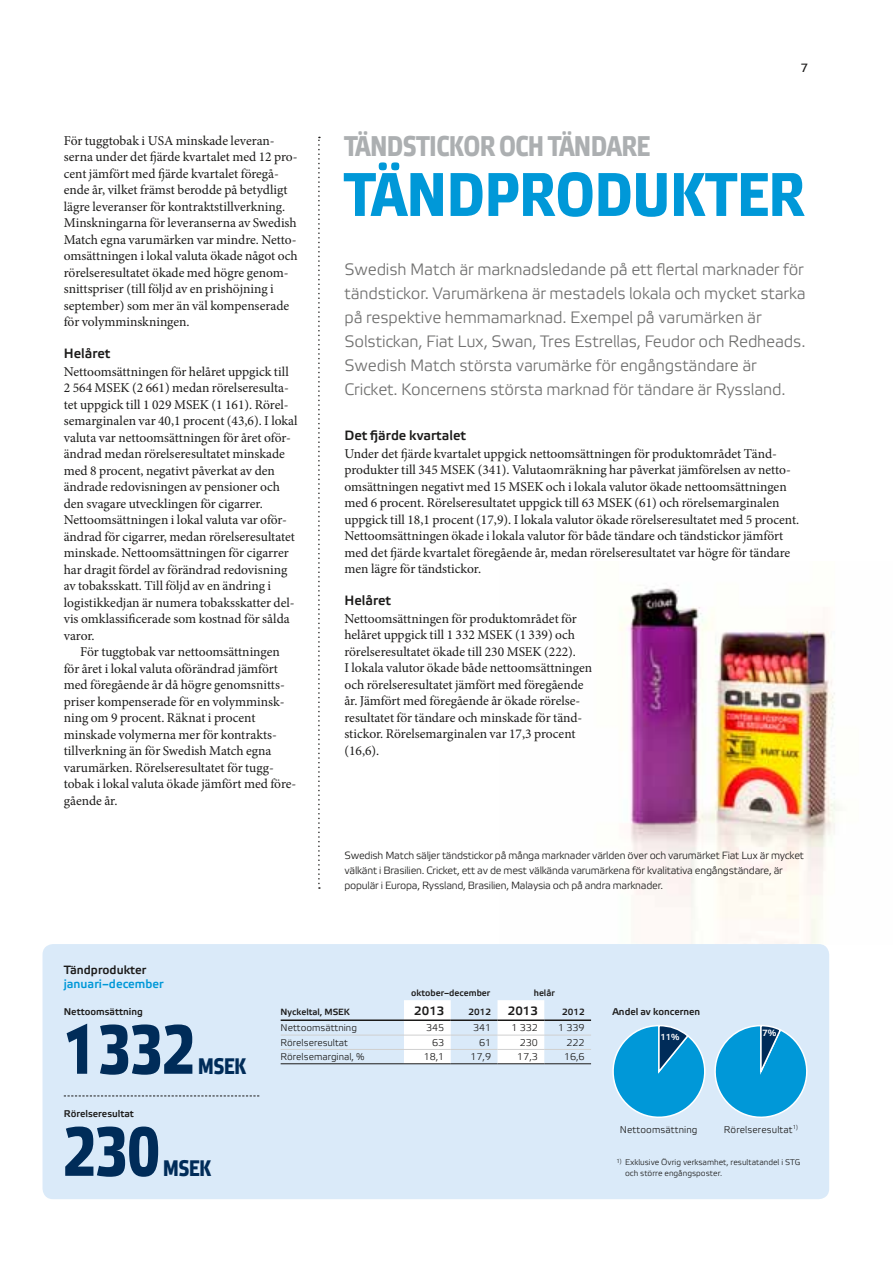
<style>
.page{position:relative;width:893px;height:1263px;background:#fff}
.page>*{position:absolute;margin:0;border:0;box-sizing:border-box;transform-origin:0 0}
.t1{font:700 69px "Etelka Narrow Text";color:#002c59}
.Rubrik_1{font:700 61.5px "Etelka Narrow Text";letter-spacing:.015em;color:#0098d8;scale:1.08 1}
.Rubrik_1-2{font:700 28.5px "Etelka Narrow Text";color:#acafb1}
.t2{font:700 22.5px "Etelka Narrow Text";color:#002c59}
.Ingress{font:16.5px/24px "Etelka Light Pro";letter-spacing:-.01em;color:#70706f}
.Brödtext{font:13.5px/16.5px "Minion Pro";color:#1c1b1a}
.Brödtext___indrag{font:13.5px/16.5px "Minion Pro";letter-spacing:-.005em;color:#1c1b1a}
.Rubrik_2{font:13.5px "Etelka Medium Pro";color:#1c1b1a}
.t3{font:700 12px/14.2px "Etelka Light Pro";color:#0098d8}
.TAB_huvud{font:700 12px "Etelka Light Pro";color:#1c1b1a}
.t4{font:12px "Etelka Text Pro";color:#1c1b1a}
.Bildtext{font:10.5px/15px "Etelka Light Pro";letter-spacing:-.02em;color:#1c1b1a}
.TAB_normal{font:9.75px "Etelka Light Pro";color:#1c1b1a}
.t5{font:700 9.75px "Etelka Light Pro";color:#1c1b1a}
.TAB_huvud-2{font:700 9px "Etelka Light Pro";color:#1c1b1a}
.TAB_centr{font:700 9px "Etelka Light Pro";color:#1c1b1a}
.t6{font:700 9px "Etelka Light Pro";color:#fff}
.t7{font:700 8.7px "Etelka Light Pro";color:#fff}
.Fotnot__kapslat_supe{font:8.25px/10.5px "Etelka Light Pro";color:#1c1b1a}
.s1{color:#1c1b1a}
</style>
<div class="page">
<img style="left:619px;top:585px;width:221px;height:359px">
<div style="left:43px;top:944px;width:786px;height:255px;background:#daeaf9;border-radius:11px"></div>
<svg style="left:64px;top:1095px;width:195px;height:1px"></svg>
<svg style="left:612px;top:1025px;width:195px;height:93px"></svg>
<svg style="left:404px;top:1000px;width:140px;height:63px"></svg>
<hr style="left:281px;top:1019px;width:123px;height:2px;background:#1c1b1a">
<hr style="left:404px;top:1019px;width:47px;height:2px;background:#1c1b1a">
<hr style="left:451px;top:1019px;width:46px;height:2px;background:#1c1b1a">
<hr style="left:497px;top:1019px;width:47px;height:2px;background:#1c1b1a">
<hr style="left:544px;top:1019px;width:47px;height:2px;background:#1c1b1a">
<hr style="left:281px;top:1035px;width:123px;height:1px;background:#d0d0d0">
<hr style="left:404px;top:1035px;width:47px;height:1px;background:#d0d0d0">
<hr style="left:451px;top:1035px;width:46px;height:1px;background:#d0d0d0">
<hr style="left:497px;top:1035px;width:47px;height:1px;background:#d0d0d0">
<hr style="left:544px;top:1035px;width:47px;height:1px;background:#d0d0d0">
<hr style="left:281px;top:1049px;width:123px;height:1px;background:#d0d0d0">
<hr style="left:404px;top:1049px;width:47px;height:1px;background:#d0d0d0">
<hr style="left:451px;top:1049px;width:46px;height:1px;background:#d0d0d0">
<hr style="left:497px;top:1049px;width:47px;height:1px;background:#d0d0d0">
<hr style="left:544px;top:1049px;width:47px;height:1px;background:#d0d0d0">
<hr style="left:281px;top:1063px;width:123px;height:1px;background:#1c1b1a">
<hr style="left:404px;top:1063px;width:47px;height:1px;background:#1c1b1a">
<hr style="left:451px;top:1063px;width:46px;height:1px;background:#1c1b1a">
<hr style="left:497px;top:1063px;width:47px;height:1px;background:#1c1b1a">
<hr style="left:544px;top:1063px;width:47px;height:1px;background:#1c1b1a">
<svg style="left:318px;top:137px;width:2px;height:752px"></svg>
<p class="Brödtext" style="left:64px;top:132px;width:235px">För tuggtobak i USA minskade leveran&shy;serna under det fjärde kvartalet med 12 pro&shy;cent jämfört med fjärde kvartalet föregå&shy;ende år, vilket främst berodde på betydligt lägre leveranser för kontraktstillverkning.<br>Minskningarna för leveranserna av Swedish Match egna varumärken var mindre. Netto&shy;omsättningen i lokal valuta ökade något och rörelseresultatet ökade med högre genom&shy;snittspriser (till följd av en prishöjning i september) som mer än väl kompenserade för volymminskningen.</p>
<h2 class="Rubrik_2" style="left:64px;top:346px;width:48px">Helåret</h2>
<p class="Brödtext" style="left:64px;top:363px;width:235px">Nettoomsättningen för helåret uppgick till 2 564 MSEK (2 661) medan rörelseresulta&shy;tet uppgick till 1 029 MSEK (1 161). Rörel&shy;semarginalen var 40,1 procent (43,6). I lokal valuta var nettoomsättningen för året oför&shy;ändrad medan rörelseresultatet minskade med 8 procent, negativt påverkat av den ändrade redovisningen av pensioner och den svagare utvecklingen för cigarrer.<br>Nettoomsättningen i lokal valuta var oför&shy;ändrad för cigarrer, medan rörelseresultatet minskade. Nettoomsättningen för cigarrer har dragit fördel av förändrad redovisning av tobaksskatt. Till följd av en ändring i logistikkedjan är numera tobaksskatter del&shy;vis omklassificerade som kostnad för sålda varor.</p>
<p class="Brödtext___indrag" style="left:64px;top:644px;width:234px;text-indent:16px">För tuggtobak var nettoomsättningen för året i lokal valuta oförändrad jämfört med föregående år då högre genomsnitts&shy;priser kompenserade för en volymminsk&shy;ning om 9 procent. Räknat i procent minskade volymerna mer för kontrakts&shy;tillverkning än för Swedish Match egna varumärken. Rörelseresultatet för tugg&shy;tobak i lokal valuta ökade jämfört med före&shy;gående år.</p>
<h2 class="t3" style="left:64px;top:963px;width:101px"><span class="s1">Tändprodukter </span>januari–december</h2>
<p class="t4" style="left:800px;top:62px;width:9px">7</p>
<h1 class="Rubrik_1-2" style="left:344px;top:130px;width:307px">TÄNDSTICKOR OCH TÄNDARE</h1>
<h1 class="Rubrik_1" style="left:344px;top:159px;width:427px">TÄNDPRODUKTER</h1>
<p class="Ingress" style="left:344px;top:258px;width:463px">Swedish Match är marknadsledande på ett flertal marknader för tändstickor. Varumärkena är mestadels lokala och mycket starka på respektive hemmamarknad. Exempel på varumärken är Solstickan, Fiat Lux, Swan, Tres Estrellas, Feudor och Redheads.<br>Swedish Match största varumärke för engångständare är Cricket. Koncernens största marknad för tändare är Ryssland.</p>
<h2 class="Rubrik_2" style="left:344px;top:427px;width:123px">Det fjärde kvartalet</h2>
<p class="Brödtext" style="left:344px;top:445px;width:456px">Under det fjärde kvartalet uppgick nettoomsättningen för produktområdet Tänd&shy;produkter till 345 MSEK (341). Valutaomräkning har påverkat jämförelsen av netto&shy;omsättningen negativt med 15 MSEK och i lokala valutor ökade nettoomsättningen med 6 procent. Rörelseresultatet uppgick till 63 MSEK (61) och rörelsemarginalen uppgick till 18,1 procent (17,9). I lokala valutor ökade rörelseresultatet med 5 procent.<br>Nettoomsättningen ökade i lokala valutor för både tändare och tändstickor jämfört med det fjärde kvartalet föregående år, medan rörelseresultatet var högre för tändare men lägre för tändstickor.</p>
<h2 class="Rubrik_2" style="left:344px;top:592px;width:48px">Helåret</h2>
<p class="Brödtext" style="left:344px;top:610px;width:249px">Nettoomsättningen för produktområdet för helåret uppgick till 1 332 MSEK (1 339) och rörelseresultatet ökade till 230 MSEK (222).<br>I lokala valutor ökade både nettoomsättningen och rörelseresultatet jämfört med föregående år. Jämfört med föregående år ökade rörelse&shy;resultatet för tändare och minskade för tänd&shy;stickor. Rörelsemarginalen var 17,3 procent (16,6).</p>
<p class="Bildtext" style="left:344px;top:848px;width:461px">Swedish Match säljer tändstickor på många marknader världen över och varumärket Fiat Lux är mycket välkänt i Brasilien. Cricket, ett av de mest välkända varumärkena för kvalitativa engångständare, är populär i Europa, Ryssland, Brasilien, Malaysia och på andra marknader.</p>
<p class="TAB_centr" style="left:411px;top:988px;width:81px">oktober–december</p>
<p class="TAB_centr" style="left:534px;top:988px;width:23px">helår</p>
<h3 class="t5" style="left:64px;top:1006px;width:81px">Nettoomsättning</h3>
<p class="t1" style="left:64px;top:1010px;width:132px">1332</p>
<p class="t2" style="left:198px;top:1053px;width:50px">MSEK</p>
<h3 class="t5" style="left:64px;top:1108px;width:72px">Rörelseresultat</h3>
<p class="t1" style="left:64px;top:1112px;width:97px">230</p>
<p class="t2" style="left:163px;top:1155px;width:50px">MSEK</p>
<p class="TAB_huvud-2" style="left:281px;top:1007px;width:71px">Nyckeltal, MSEK</p>
<p class="TAB_huvud" style="left:414px;top:1004px;width:32px">2013</p>
<p class="TAB_huvud-2" style="left:469px;top:1007px;width:24px">2012</p>
<p class="TAB_huvud" style="left:508px;top:1004px;width:32px">2013</p>
<p class="TAB_huvud-2" style="left:562px;top:1007px;width:24px">2012</p>
<p class="TAB_normal" style="left:281px;top:1023px;width:78px">Nettoomsättning</p>
<p class="TAB_normal" style="left:426px;top:1023px;width:20px">345</p>
<p class="TAB_normal" style="left:473px;top:1023px;width:20px">341</p>
<p class="TAB_normal" style="left:511px;top:1023px;width:28px">1 332</p>
<p class="TAB_normal" style="left:558px;top:1023px;width:28px">1 339</p>
<p class="TAB_normal" style="left:281px;top:1037px;width:69px">Rörelseresultat</p>
<p class="TAB_normal" style="left:432px;top:1037px;width:14px">63</p>
<p class="TAB_normal" style="left:479px;top:1037px;width:14px">61</p>
<p class="TAB_normal" style="left:520px;top:1037px;width:20px">230</p>
<p class="TAB_normal" style="left:566px;top:1037px;width:20px">222</p>
<p class="TAB_normal" style="left:281px;top:1051px;width:86px">Rörelsemarginal, %</p>
<p class="TAB_normal" style="left:424px;top:1051px;width:22px">18,1</p>
<p class="TAB_normal" style="left:470px;top:1051px;width:22px">17,9</p>
<p class="TAB_normal" style="left:517px;top:1051px;width:22px">17,3</p>
<p class="TAB_normal" style="left:564px;top:1051px;width:22px">16,6</p>
<h3 class="t5" style="left:612px;top:1006px;width:89px">Andel av koncernen</h3>
<p class="t7" style="left:661px;top:1032px;width:20px">11%</p>
<p class="t6" style="left:762px;top:1028px;width:16px">7%</p>
<p class="TAB_normal" style="left:620px;top:1124px;width:79px">Nettoomsättning</p>
<p class="TAB_normal" style="left:724px;top:1124px;width:75px">Rörelseresultat<sup>1)</sup></p>
<p class="Fotnot__kapslat_supe" style="left:625px;top:1158px;width:177px;text-indent:-9px"><sup>1)</sup> Exklusive Övrig verksamhet, resultatandel i STG och större engångsposter.</p>
</div>
